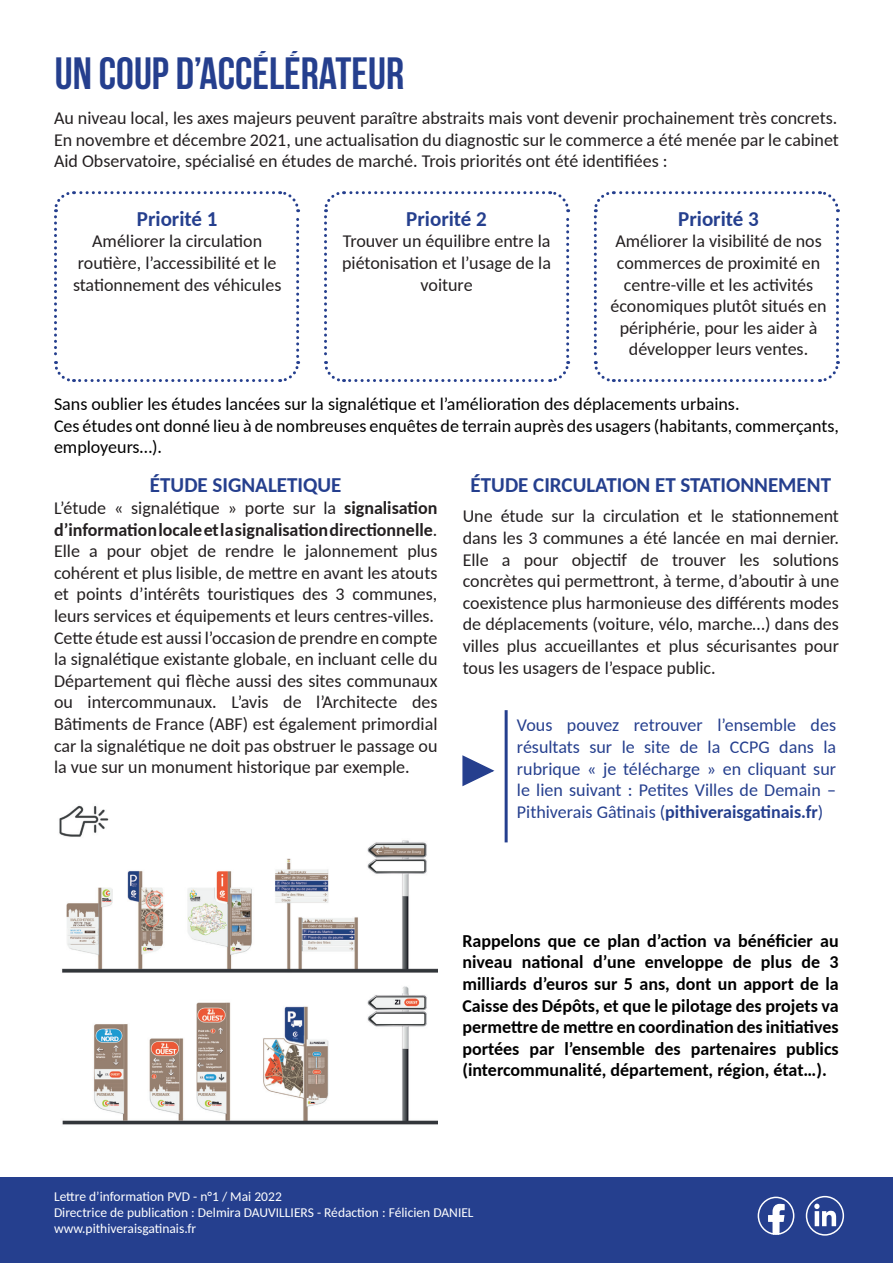
<style>
.page{position:relative;width:893px;height:1263px;background:#fff}
.page>*{position:absolute;margin:0;border:0;box-sizing:border-box;transform-origin:0 0}
.t1{font:700 45px "Bebas Neue";color:#253f8e}
.t2{font:700 21px "Carlito";color:#253f8e}
.t3{font:18px/21.6px "Carlito";color:#231f20;text-align:justify}
.t4{font:700 18px/21.6px "Carlito";color:#000001;text-align:justify}
.t5{font:18px/21.6px "Carlito";color:#000001}
.t6{font:18px/21.6px "Carlito";color:#253f8e;text-align:justify}
.t7{font:13.5px "Carlito";color:#fff}
.s1{font-weight:700}
</style>
<div class="page">
<svg style="left:54px;top:191px;width:247px;height:191px"></svg>
<svg style="left:324px;top:191px;width:247px;height:191px"></svg>
<svg style="left:593px;top:191px;width:247px;height:191px"></svg>
<img style="left:59px;top:805px;width:378px;height:320px">
<hr style="left:505px;top:710px;width:3px;height:132px;background:#253f8e">
<svg style="left:462px;top:755px;width:33px;height:32px"></svg>
<div style="left:0;top:1177px;width:893px;height:86px;background:#253f8e"></div>
<svg style="left:757px;top:1196px;width:38px;height:39px"></svg>
<div style="left:806px;top:1196px;width:38px;height:40px;border:2px solid #fff;border-radius:50%"></div>
<svg style="left:814px;top:1203px;width:22px;height:23px"></svg>
<p class="t1" style="left:55px;top:48px;width:351px">UN COUP D’ACCÉLÉRATEUR</p>
<p class="t3" style="left:54px;top:106px;width:785px">Au niveau local, les axes majeurs peuvent paraître abstraits mais vont devenir prochainement très concrets.</p>
<p class="t3" style="left:54px;top:128px;width:786px">En novembre et décembre 2021, une actualisation du diagnostic sur le commerce a été menée par le cabinet<br>Aid Observatoire, spécialisé en études de marché. Trois priorités ont été identifiées :</p>
<p class="t2" style="left:137px;top:204px;width:82px">Priorité 1</p>
<p class="t3" style="left:73px;top:230px;width:210px;text-align:center">Améliorer la circulation routière, l’accessibilité et le stationnement des véhicules</p>
<p class="t2" style="left:406px;top:204px;width:82px">Priorité 2</p>
<p class="t3" style="left:342px;top:230px;width:210px;text-align:center">Trouver un équilibre entre la piétonisation et l’usage de la voiture</p>
<p class="t2" style="left:678px;top:204px;width:82px">Priorité 3</p>
<p class="t3" style="left:611px;top:230px;width:217px;text-align:center">Améliorer la visibilité de nos commerces de proximité en centre-ville et les activités économiques plutôt situés en périphérie, pour les aider à développer leurs ventes.</p>
<p class="t5" style="left:54px;top:392px;width:687px">Sans oublier les études lancées sur la signalétique et l’amélioration des déplacements urbains.</p>
<p class="t5" style="left:54px;top:414px;width:786px">Ces études ont donné lieu à de nombreuses enquêtes de terrain auprès des usagers (habitants, commerçants, employeurs…).</p>
<p class="t2" style="left:150px;top:471px;width:193px">ÉTUDE SIGNALETIQUE</p>
<p class="t3" style="left:54px;top:496px;width:385px">L’étude « signalétique » porte sur la <span class="s1">signalisation d’information locale et la signalisation directionnelle</span>.<br>Elle a pour objet de rendre le jalonnement plus cohérent et plus lisible, de mettre en avant les atouts et points d’intérêts touristiques des 3 communes, leurs services et équipements et leurs centres-villes.</p>
<p class="t3" style="left:54px;top:626px;width:385px">Cette étude est aussi l’occasion de prendre en compte la signalétique existante globale, en incluant celle du Département qui flèche aussi des sites communaux ou intercommunaux. L’avis de l’Architecte des Bâtiments de France (ABF) est également primordial car la signalétique ne doit pas obstruer le passage ou la vue sur un monument historique par exemple.</p>
<p class="t2" style="left:471px;top:471px;width:362px">ÉTUDE CIRCULATION ET STATIONNEMENT</p>
<p class="t3" style="left:463px;top:505px;width:378px">Une étude sur la circulation et le stationnement dans les 3 communes a été lancée en mai dernier.<br>Elle a pour objectif de trouver les solutions concrètes qui permettront, à terme, d’aboutir à une coexistence plus harmonieuse des différents modes de déplacements (voiture, vélo, marche…) dans des villes plus accueillantes et plus sécurisantes pour tous les usagers de l’espace public.</p>
<p class="t6" style="left:517px;top:714px;width:321px">Vous pouvez retrouver l’ensemble des résultats sur le site de la CCPG dans la rubrique « je télécharge » en cliquant sur le lien suivant : Petites Villes de Demain – Pithiverais Gâtinais (<span class="s1">pithiveraisgatinais.fr</span>)</p>
<p class="t4" style="left:462px;top:929px;width:378px">Rappelons que ce plan d’action va bénéficier au niveau national d’une enveloppe de plus de 3 milliards d’euros sur 5 ans, dont un apport de la Caisse des Dépôts, et que le pilotage des projets va permettre de mettre en coordination des initiatives portées par l’ensemble des partenaires publics (intercommunalité, département, région, état…).</p>
<p class="t7" style="left:54px;top:1187px;width:229px">Lettre d’information PVD - n°1 / Mai 2022</p>
<p class="t7" style="left:54px;top:1203px;width:421px">Directrice de publication : Delmira DAUVILLIERS - Rédaction : Félicien DANIEL</p>
<p class="t7" style="left:54px;top:1219px;width:144px">www.pithiveraisgatinais.fr</p>
</div>
